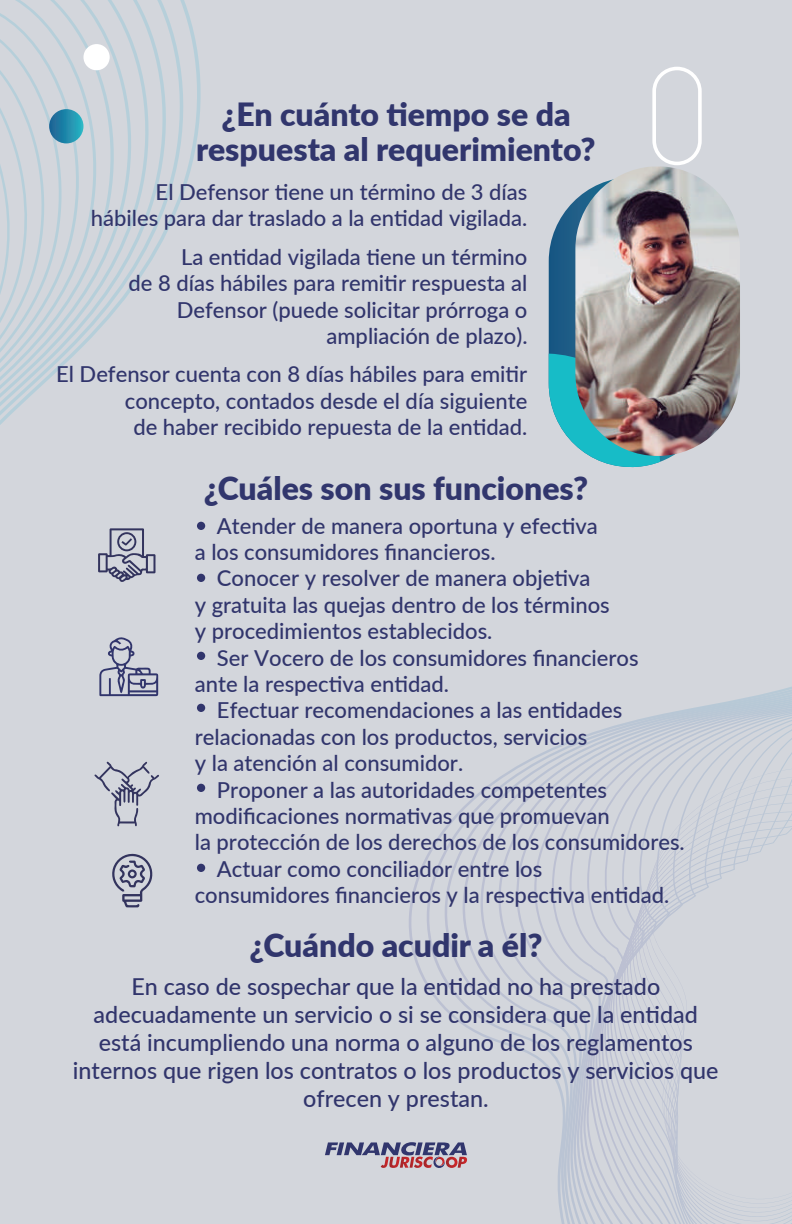
<style>
.page{position:relative;width:792px;height:1224px;background:#d3d6dc}
.page>*{position:absolute;margin:0;border:0;box-sizing:border-box;transform-origin:0 0}
.t1{font:900 32px/34.8px "Lato";color:#31366d;text-align:center}
.t2{font:500 23.4px/28px "Lato";color:#31356c;text-align:center}
.t3{font:500 22px/26.4px "Lato";color:#31356c}
</style>
<div class="page">
<svg style="left:325px;top:1142px;width:84px;height:26px"></svg>
<svg style="left:425px;top:689px;width:367px;height:479px"></svg>
<svg style="left:443px;top:692px;width:349px;height:476px"></svg>
<svg style="left:461px;top:694px;width:331px;height:474px"></svg>
<svg style="left:478px;top:696px;width:314px;height:472px"></svg>
<svg style="left:496px;top:699px;width:296px;height:469px"></svg>
<svg style="left:514px;top:701px;width:278px;height:467px"></svg>
<svg style="left:532px;top:702px;width:260px;height:466px"></svg>
<svg style="left:549px;top:704px;width:243px;height:520px"></svg>
<svg style="left:566px;top:706px;width:226px;height:518px"></svg>
<svg style="left:584px;top:708px;width:208px;height:516px"></svg>
<svg style="left:600px;top:714px;width:192px;height:510px"></svg>
<svg style="left:605px;top:720px;width:187px;height:504px"></svg>
<svg style="left:608px;top:724px;width:184px;height:500px"></svg>
<svg style="left:610px;top:729px;width:182px;height:495px"></svg>
<svg style="left:613px;top:738px;width:179px;height:486px"></svg>
<svg style="left:615px;top:752px;width:177px;height:472px"></svg>
<svg style="left:634px;top:794px;width:158px;height:427px"></svg>
<svg style="left:636px;top:785px;width:156px;height:432px"></svg>
<svg style="left:638px;top:777px;width:154px;height:435px"></svg>
<svg style="left:640px;top:769px;width:152px;height:438px"></svg>
<svg style="left:0;top:19px;width:201px;height:406px"></svg>
<svg style="left:0;top:0;width:190px;height:416px"></svg>
<svg style="left:0;top:0;width:172px;height:407px"></svg>
<svg style="left:0;top:0;width:154px;height:398px"></svg>
<svg style="left:0;top:0;width:137px;height:389px"></svg>
<svg style="left:0;top:0;width:119px;height:381px"></svg>
<svg style="left:0;top:0;width:101px;height:372px"></svg>
<svg style="left:652px;top:67px;width:50px;height:98px"></svg>
<svg style="left:49px;top:109px;width:34px;height:34px"></svg>
<div style="left:83px;top:44px;width:27px;height:26px;background:#fff;border-radius:50%"></div>
<svg style="left:549px;top:200px;width:123px;height:262px;background:#326a90"></svg>
<svg style="left:549px;top:354px;width:111px;height:114px"></svg>
<img style="left:575px;top:167px;width:165px;height:289px">
<div style="left:197px;top:522px;width:8px;height:8px;background:#31356c;border-radius:50%"></div>
<div style="left:197px;top:574px;width:8px;height:8px;background:#31356c;border-radius:50%"></div>
<div style="left:197px;top:652px;width:8px;height:8px;background:#31356c;border-radius:50%"></div>
<div style="left:197px;top:704px;width:8px;height:8px;background:#31356c;border-radius:50%"></div>
<div style="left:197px;top:784px;width:8px;height:8px;background:#31356c;border-radius:50%"></div>
<div style="left:197px;top:864px;width:8px;height:8px;background:#31356c;border-radius:50%"></div>
<svg style="left:94px;top:761px;width:65px;height:65px"></svg>
<svg style="left:112px;top:853px;width:41px;height:54px"></svg>
<svg style="left:99px;top:637px;width:59px;height:59px"></svg>
<svg style="left:98px;top:528px;width:58px;height:54px"></svg>
<h1 class="t1" style="left:196px;top:95px;width:401px">¿En cuánto tiempo se da respuesta al requerimiento?</h1>
<p class="t3" style="left:91px;top:178px;width:438px;text-align:right">El Defensor tiene un término de 3 días hábiles para dar traslado a la entidad vigilada.</p>
<p class="t3" style="left:129px;top:243px;width:401px;text-align:right">La entidad vigilada tiene un término<br>de 8 días hábiles para remitir respuesta al Defensor (puede solicitar prórroga o ampliación de plazo).</p>
<p class="t3" style="left:56px;top:360px;width:473px;text-align:right">El Defensor cuenta con 8 días hábiles para emitir concepto, contados desde el día siguiente<br>de haber recibido repuesta de la entidad.</p>
<h1 class="t1" style="left:204px;top:470px;width:386px">¿Cuáles son sus funciones?</h1>
<p class="t3" style="left:195px;top:511px;width:404px;text-indent:22px">Atender de manera oportuna y efectiva a los consumidores financieros.</p>
<p class="t3" style="left:195px;top:564px;width:416px;text-indent:22px">Conocer y resolver de manera objetiva<br>y gratuita las quejas dentro de los términos y procedimientos establecidos.</p>
<p class="t3" style="left:195px;top:643px;width:445px;text-indent:22px">Ser Vocero de los consumidores financieros ante la respectiva entidad.</p>
<p class="t3" style="left:195px;top:696px;width:429px;text-indent:22px">Efectuar recomendaciones a las entidades relacionadas con los productos, servicios<br>y la atención al consumidor.</p>
<p class="t3" style="left:217px;top:775px;width:392px">Proponer a las autoridades competentes</p>
<p class="t3" style="left:195px;top:802px;width:416px">modificaciones normativas que promuevan</p>
<p class="t3" style="left:195px;top:828px;width:492px">la protección de los derechos de los consumidores.</p>
<p class="t3" style="left:217px;top:855px;width:327px">Actuar como conciliador entre los</p>
<p class="t3" style="left:195px;top:881px;width:476px">consumidores financieros y la respectiva entidad.</p>
<h1 class="t1" style="left:249px;top:927px;width:295px">¿Cuándo acudir a él?</h1>
<p class="t2" style="left:73px;top:972px;width:647px">En caso de sospechar que la entidad no ha prestado adecuadamente un servicio o si se considera que la entidad está incumpliendo una norma o alguno de los reglamentos internos que rigen los contratos o los productos y servicios que ofrecen y prestan.</p>
</div>
